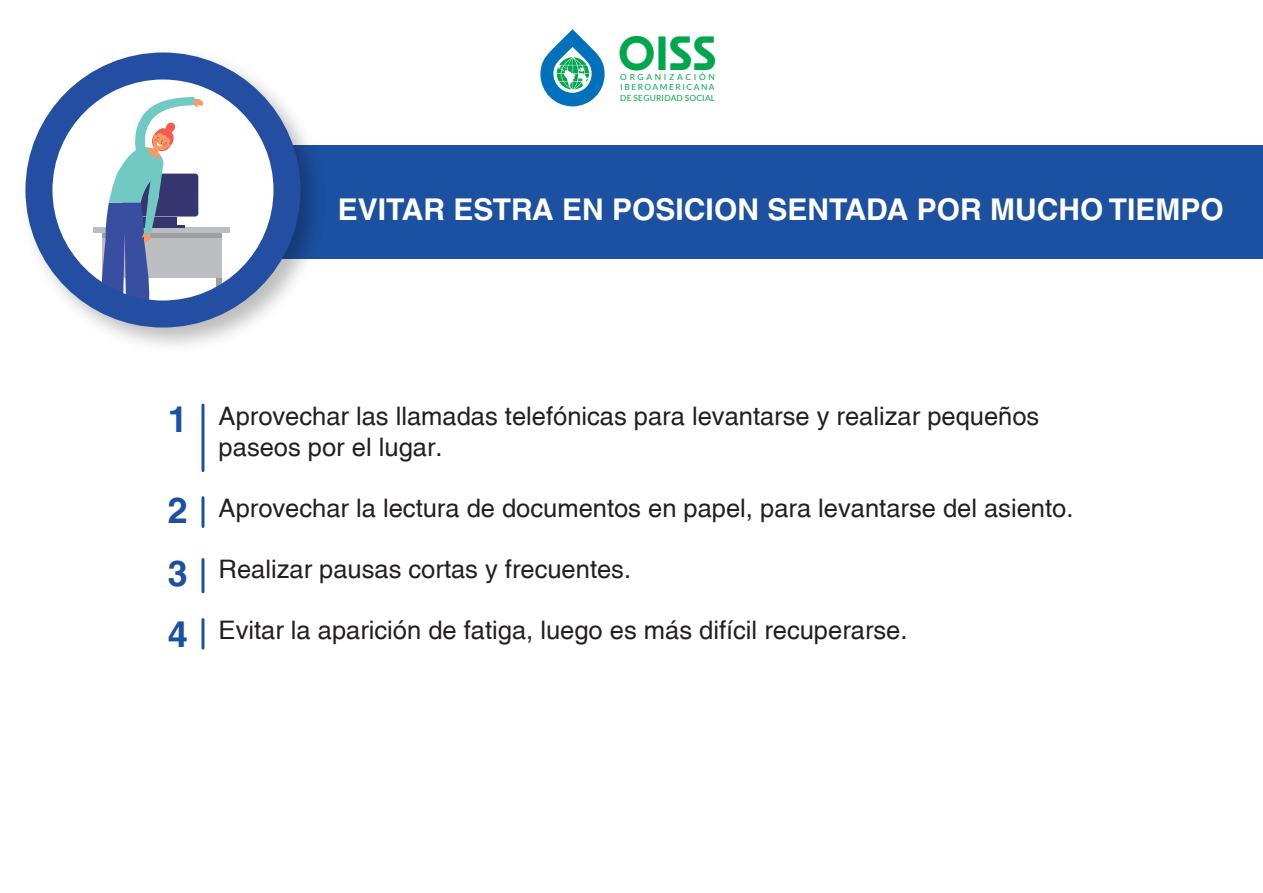
<style>
.page{position:relative;width:1263px;height:893px;background:#fff}
.page>*{position:absolute;margin:0;border:0;box-sizing:border-box;transform-origin:0 0}
.t1{font:600 47.85px "Bauhaus Std";color:#00a64e}
.t2{font:700 36px/63.6px "Helvetica LT Std";color:#1c50a0}
.t3{font:700 30px "Helvetica LT Std";color:#fff}
.t4{font:25.5px/30.6px "Helvetica";color:#231f20}
.t5{font:8.4px/10.4px "Lato";letter-spacing:.18em;color:#00a64e;text-align:justify}
</style>
<div class="page">
<div style="left:269px;top:146px;width:994px;height:113px;background:#1c50a0"></div>
<svg style="left:540px;top:29px;width:65px;height:77px"></svg>
<hr style="left:201px;top:405px;width:3px;height:66px;background:#1c50a0">
<hr style="left:201px;top:498px;width:3px;height:28px;background:#1c50a0">
<hr style="left:201px;top:559px;width:3px;height:33px;background:#1c50a0">
<hr style="left:201px;top:620px;width:3px;height:28px;background:#1c50a0">
<img style="left:26px;top:53px;width:308px;height:293px">
<svg style="left:39px;top:66px;width:248px;height:248px"></svg>
<svg style="left:216px;top:278px;width:6px;height:21px"></svg>
<div style="left:94px;top:227px;width:136px;height:6px;background:#bcbdc0"></div>
<div style="left:102px;top:233px;width:120px;height:45px;background:#bcbdc0"></div>
<hr style="left:102px;top:233px;width:120px;height:4px;background:#9d9fa2">
<svg style="left:99px;top:97px;width:105px;height:217px"></svg>
<div style="left:25px;top:52px;width:275px;height:275px;border:27px solid #244ea2;border-radius:50%"></div>
<h1 class="t1" style="left:618px;top:24px;width:100px">OISS</h1>
<p class="t5" style="left:620px;top:72px;width:96px">ORGANIZACIÓN IBEROAMERICANA DE SEGURIDAD SOCIAL</p>
<p class="t3" style="left:338px;top:191px;width:887px">EVITAR ESTRA EN POSICION SENTADA POR MUCHO TIEMPO</p>
<h2 class="t2" style="left:168px;top:387px;width:22px">1</h2>
<h2 class="t2" style="left:168px;top:478px;width:22px">2<br>3</h2>
<h2 class="t2" style="left:168px;top:602px;width:22px">4</h2>
<p class="t4" style="left:219px;top:401px;width:822px">Aprovechar las llamadas telefónicas para levantarse y realizar pequeños paseos por el lugar.</p>
<p class="t4" style="left:219px;top:493px;width:856px">Aprovechar la lectura de documentos en papel, para levantarse del asiento.</p>
<p class="t4" style="left:219px;top:554px;width:414px">Realizar pausas cortas y frecuentes.</p>
<p class="t4" style="left:219px;top:615px;width:690px">Evitar la aparición de fatiga, luego es más difícil recuperarse.</p>
</div>
